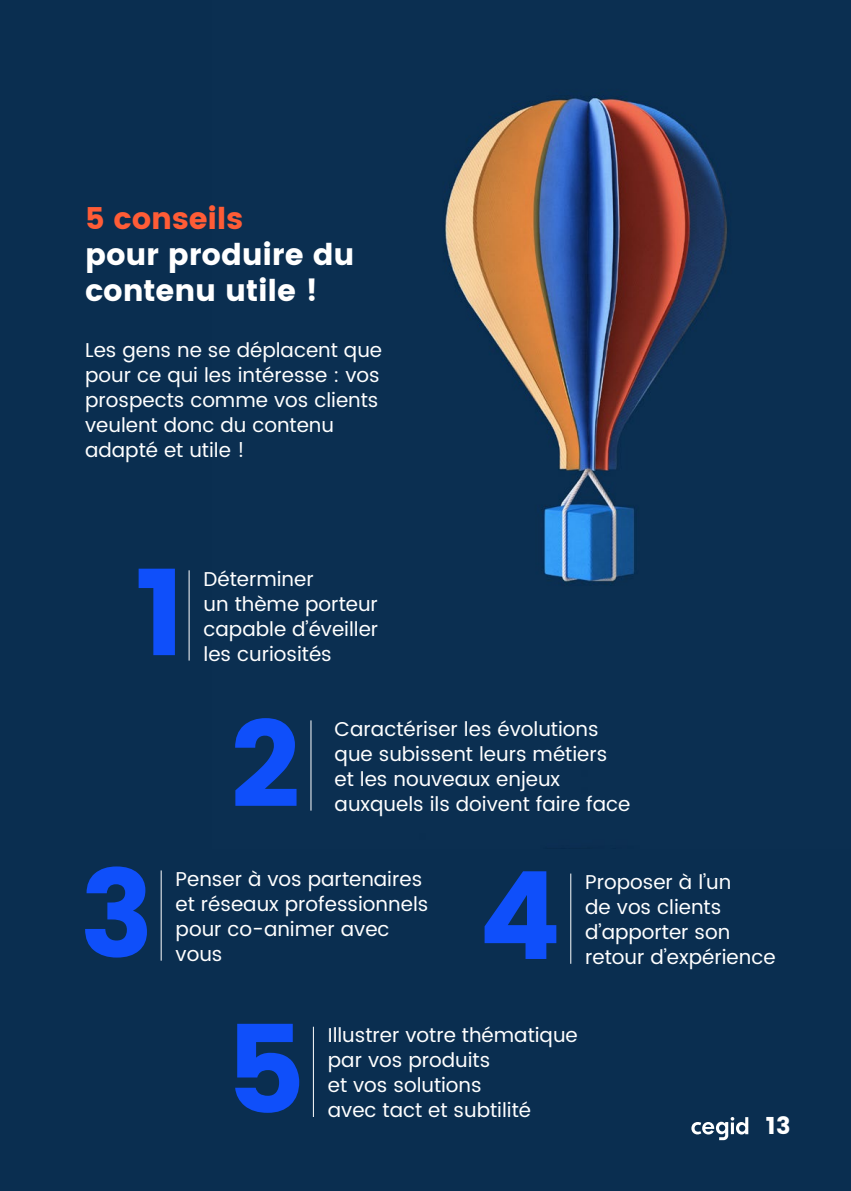
<style>
.page{position:relative;width:851px;height:1191px;background:#fff}
.page>*{position:absolute;margin:0;border:0;box-sizing:border-box;transform-origin:0 0}
.t1{font:30px/36px "Poppins";letter-spacing:-.005em;color:#fff}
.t2{font:30px "Poppins";letter-spacing:-.005em;color:#ff5c36}
.t3{font:24px "Poppins";color:#fff}
.t4{font:20px/25px "Poppins";color:#fff}
</style>
<div class="page">
<div style="left:0;top:0;width:850px;height:1191px;background:#0a2e50"></div>
<img style="left:296px;top:97px;width:432px;height:714px">
<svg style="left:691px;top:1117px;width:57px;height:23px"></svg>
<svg style="left:484px;top:871px;width:72px;height:88px"></svg>
<svg style="left:139px;top:568px;width:36px;height:87px"></svg>
<svg style="left:235px;top:1023px;width:64px;height:89px"></svg>
<svg style="left:85px;top:866px;width:62px;height:91px"></svg>
<svg style="left:235px;top:718px;width:61px;height:88px"></svg>
<hr style="left:189px;top:570px;width:1px;height:90px;background:#fff">
<hr style="left:570px;top:873px;width:1px;height:90px;background:#fff">
<hr style="left:161px;top:870px;width:1px;height:90px;background:#fff">
<hr style="left:313px;top:1026px;width:1px;height:91px;background:#fff">
<hr style="left:310px;top:720px;width:1px;height:90px;background:#fff">
<h1 class="t2" style="left:85px;top:201px;width:159px">5 conseils</h1>
<h1 class="t1" style="left:85px;top:237px;width:271px">pour produire du contenu utile !</h1>
<p class="t4" style="left:85px;top:338px;width:298px">Les gens ne se déplacent que pour ce qui les intéresse : vos prospects comme vos clients veulent donc du contenu adapté et utile !</p>
<p class="t4" style="left:203px;top:566px;width:176px">Déterminer<br>un thème porteur capable d’éveiller les curiosités</p>
<p class="t4" style="left:334px;top:716px;width:297px">Caractériser les évolutions que subissent leurs métiers et les nouveaux enjeux auxquels ils doivent faire face</p>
<p class="t4" style="left:175px;top:866px;width:254px">Penser à vos partenaires et réseaux professionnels pour co-animer avec vous</p>
<p class="t4" style="left:585px;top:870px;width:192px">Proposer à l’un<br>de vos clients d’apporter son retour d’expérience</p>
<p class="t4" style="left:328px;top:1023px;width:251px">Illustrer votre thématique par vos produits<br>et vos solutions<br>avec tact et subtilité</p>
<p class="t3" style="left:765px;top:1112px;width:26px">13</p>
</div>
